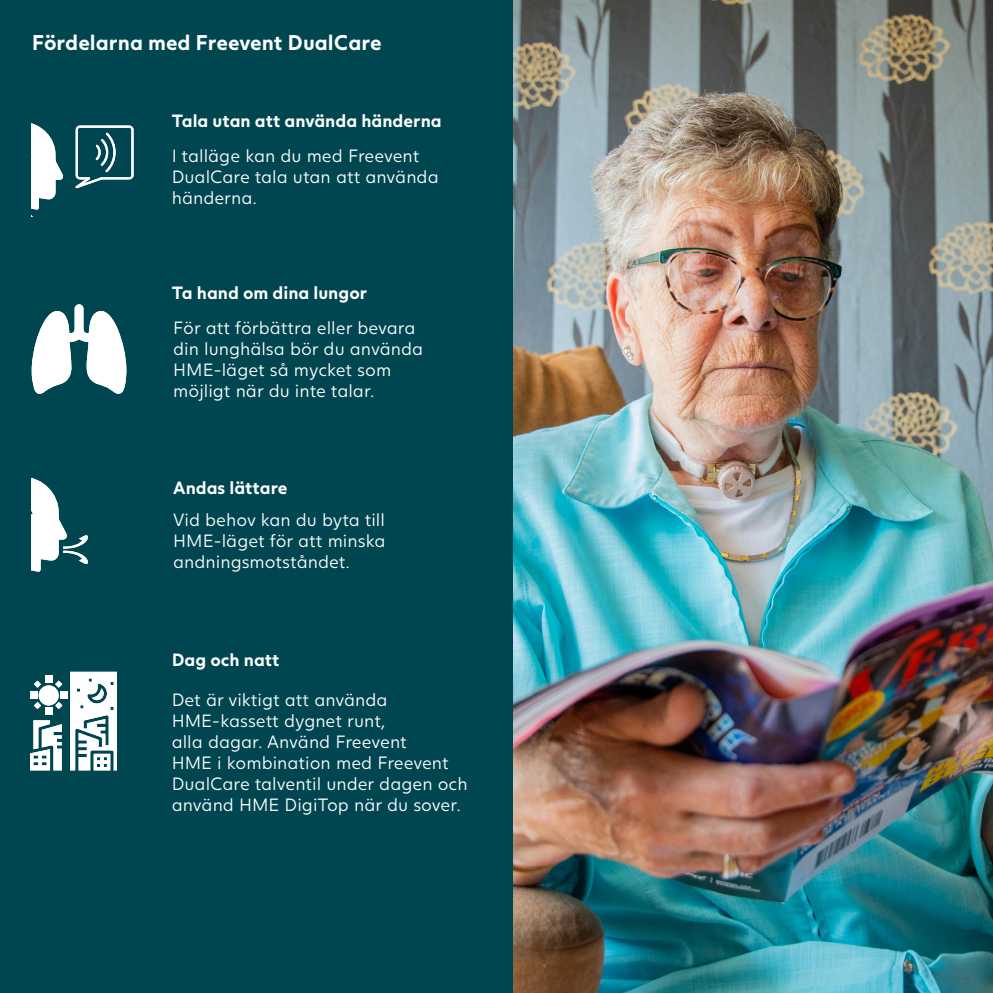
<style>
.page{position:relative;width:993px;height:993px;background:#fff}
.page>*{position:absolute;margin:0;border:0;box-sizing:border-box;transform-origin:0 0}
.t1{font:700 21px "Juli Sans";color:#fff}
.t2{font:300 17.5px/21px "Juli Sans";color:#fff}
.t3{font:700 17.5px "Juli Sans";color:#fff}
</style>
<div class="page">
<img style="left:512px;top:0;width:480px;height:992px">
<div style="left:0;top:0;width:512px;height:992px;background:#004650"></div>
<svg style="left:32px;top:123px;width:31px;height:94px"></svg>
<svg style="left:75px;top:125px;width:59px;height:64px"></svg>
<svg style="left:32px;top:304px;width:94px;height:90px"></svg>
<svg style="left:34px;top:680px;width:7px;height:7px"></svg>
<svg style="left:34px;top:701px;width:7px;height:7px"></svg>
<div style="left:30px;top:691px;width:7px;height:7px;background:#fff"></div>
<div style="left:39px;top:685px;width:20px;height:20px;background:#fff;border-radius:50%"></div>
<svg style="left:30px;top:720px;width:32px;height:50px"></svg>
<svg style="left:55px;top:680px;width:7px;height:7px"></svg>
<svg style="left:55px;top:701px;width:7px;height:7px"></svg>
<div style="left:45px;top:675px;width:7px;height:7px;background:#fff"></div>
<div style="left:60px;top:691px;width:7px;height:7px;background:#fff"></div>
<div style="left:45px;top:706px;width:7px;height:7px;background:#fff"></div>
<svg style="left:70px;top:671px;width:47px;height:99px;background:#cbd9db"></svg>
<svg style="left:32px;top:478px;width:56px;height:93px"></svg>
<p class="t1" style="left:32px;top:30px;width:351px">Fördelarna med Freevent DualCare</p>
<p class="t3" style="left:172px;top:110px;width:271px">Tala utan att använda händerna</p>
<p class="t2" style="left:172px;top:145px;width:268px">I talläge kan du med Freevent<br>DualCare tala utan att använda händerna.</p>
<p class="t3" style="left:172px;top:282px;width:197px">Ta hand om dina lungor</p>
<p class="t2" style="left:173px;top:317px;width:251px">För att förbättra eller bevara din lunghälsa bör du använda<br>HME-läget så mycket som möjligt när du inte talar.</p>
<p class="t3" style="left:173px;top:476px;width:116px">Andas lättare</p>
<p class="t2" style="left:173px;top:509px;width:214px;text-align:justify">Vid behov kan du byta till HME-läget för att minska andningsmotståndet.</p>
<p class="t3" style="left:172px;top:648px;width:109px">Dag och natt</p>
<p class="t2" style="left:172px;top:688px;width:297px">Det är viktigt att använda<br>HME-kassett dygnet runt,<br>alla dagar. Använd Freevent<br>HME i kombination med Freevent<br>DualCare talventil under dagen och använd HME DigiTop när du sover.</p>
</div>
